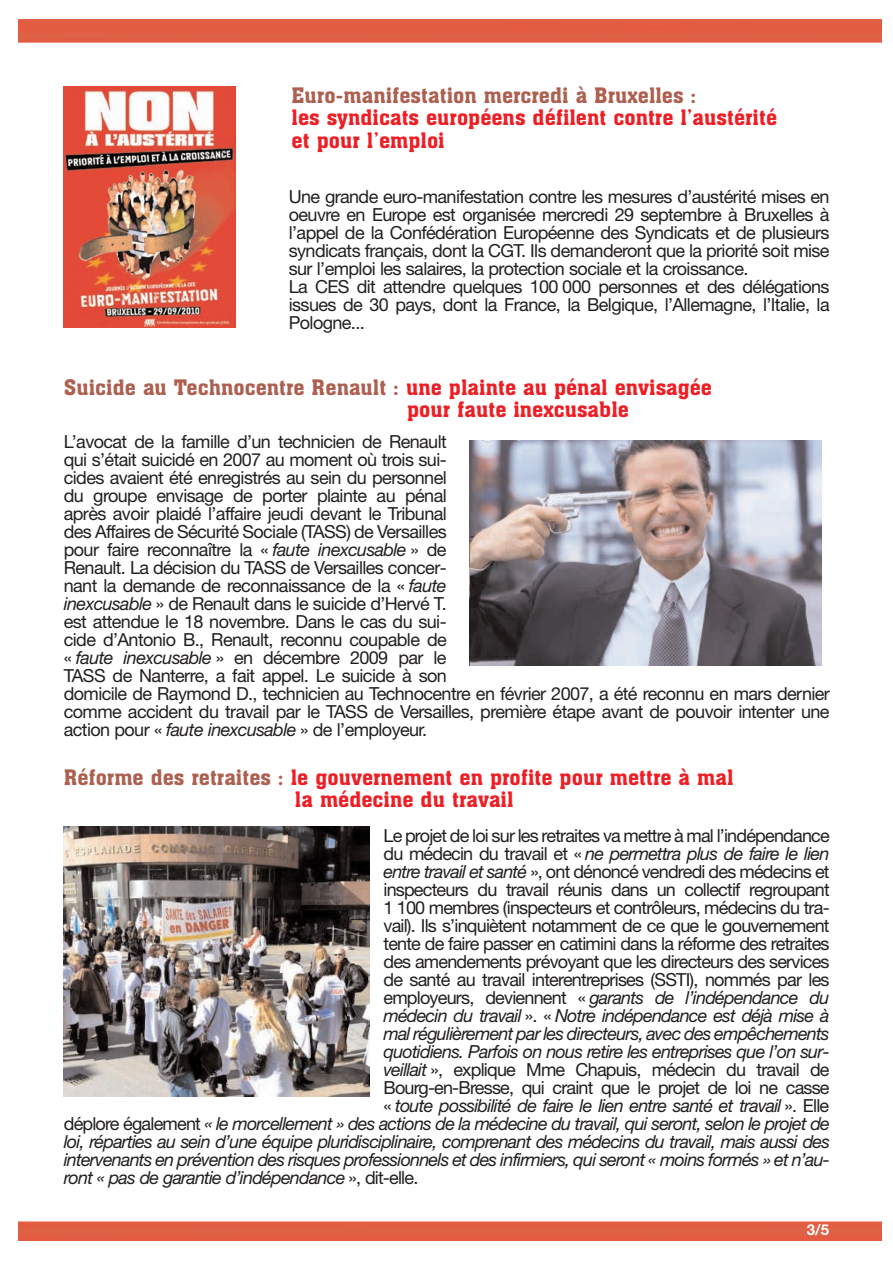
<style>
.page{position:relative;width:893px;height:1263px;background:#fff}
.page>*{position:absolute;margin:0;border:0;box-sizing:border-box;transform-origin:0 0}
.t1{font:21px/22.5px "Aachen BT";color:#ee1e24}
.t2{font:21px "Aachen BT";color:#ad6050}
.t3{font:18px/18px "Helvetica Neue";letter-spacing:-.035em;color:#231f20}
.t4{font:italic 18px "Helvetica Neue";letter-spacing:-.045em;color:#231f20}
.t5{font:700 15px "Helvetica Neue";color:#fff}
.s1{color:#ad6050}
.s2{font-style:italic}
.s3{font-style:normal}
</style>
<div class="page">
<img style="left:18px;top:19px;width:863px;height:1221px">
<div style="left:448px;top:440px;width:375px;height:239px;background:#fff"></div>
<img style="left:470px;top:440px;width:352px;height:226px">
<div style="left:64px;top:86px;width:223px;height:243px;background:#fff"></div>
<img style="left:64px;top:86px;width:171px;height:241px">
<div style="left:64px;top:826px;width:318px;height:272px;background:#fff"></div>
<img style="left:64px;top:826px;width:305px;height:271px">
<p class="t2" style="left:292px;top:83px;width:406px">Euro-manifestation mercredi à Bruxelles :</p>
<p class="t1" style="left:292px;top:107px;width:487px">les syndicats européens défilent contre l’austérité et pour l’emploi</p>
<p class="t3" style="left:289px;top:187px;width:542px">Une grande euro-manifestation contre les mesures d’austérité mises en oeuvre en Europe est organisée mercredi 29 septembre à Bruxelles à l’appel de la Confédération Européenne des Syndicats et de plusieurs syndicats français, dont la CGT. Ils demanderont que la priorité soit mise sur l’emploi les salaires, la protection sociale et la croissance.<br>La CES dit attendre quelques 100 000 personnes et des délégations issues de 30 pays, dont la France, la Belgique, l’Allemagne, l’Italie, la Pologne...</p>
<p class="t1" style="left:407px;top:376px;width:307px;text-indent:-343px"><span class="s1">Suicide au Technocentre Renault :</span> une plainte au pénal envisagée pour faute inexcusable</p>
<p class="t3" style="left:64px;top:432px;width:768px">L’avocat de la famille d’un technicien de Renault<br>qui s’était suicidé en 2007 au moment où trois sui-<br>cides avaient été enregistrés au sein du personnel<br>du groupe envisage de porter plainte au pénal<br>après avoir plaidé l’affaire jeudi devant le Tribunal<br>des Affaires de Sécurité Sociale (TASS) de Versailles<br>pour faire reconnaître la « <span class="s2">faute inexcusable</span> » de<br>Renault. La décision du TASS de Versailles concer-<br>nant la demande de reconnaissance de la « <span class="s2">faute<br>inexcusable</span> » de Renault dans le suicide d’Hervé T.<br>est attendue le 18 novembre. Dans le cas du sui-<br>cide d’Antonio B., Renault, reconnu coupable de<br>« <span class="s2">faute inexcusable</span> » en décembre 2009 par le<br>TASS de Nanterre, a fait appel. Le suicide à son<br>domicile de Raymond D., technicien au Technocentre en février 2007, a été reconnu en mars dernier comme accident du travail par le TASS de Versailles, première étape avant de pouvoir intenter une action pour « <span class="s2">faute inexcusable</span> » de l’employeur.</p>
<p class="t1" style="left:64px;top:766px;width:671px;text-align:center"><span class="s1">Réforme des retraites :</span> le gouvernement en profite pour mettre à mal la médecine du travail</p>
<p class="t3" style="left:383px;top:826px;width:448px">Le projet de loi sur les retraites va mettre à mal l’indépendance</p>
<p class="t4" style="left:383px;top:842px;width:447px"><span class="s3">du médecin du travail et «</span> ne permettra plus de faire le lien</p>
<p class="t3" style="left:383px;top:862px;width:448px"><span class="s2">entre travail et santé</span> », ont dénoncé vendredi des médecins et</p>
<p class="t3" style="left:383px;top:880px;width:448px">inspecteurs du travail réunis dans un collectif regroupant</p>
<p class="t3" style="left:383px;top:898px;width:448px">1 100 membres (inspecteurs et contrôleurs, médecins du tra-</p>
<p class="t3" style="left:383px;top:916px;width:448px">vail). Ils s’inquiètent notamment de ce que le gouvernement</p>
<p class="t3" style="left:383px;top:934px;width:448px">tente de faire passer en catimini dans la réforme des retraites</p>
<p class="t3" style="left:383px;top:952px;width:448px">des amendements prévoyant que les directeurs des services</p>
<p class="t3" style="left:383px;top:970px;width:448px">de santé au travail interentreprises (SSTI), nommés par les</p>
<p class="t4" style="left:383px;top:986px;width:447px"><span class="s3">employeurs, deviennent «</span> garants de l’indépendance du</p>
<p class="t4" style="left:383px;top:1004px;width:447px">médecin du travail <span class="s3">». «</span> Notre indépendance est déjà mise à</p>
<p class="t4" style="left:383px;top:1022px;width:448px">mal régulièrement par les directeurs, avec des empêchements</p>
<p class="t4" style="left:383px;top:1040px;width:448px">quotidiens. Parfois on nous retire les entreprises que l’on sur-</p>
<p class="t3" style="left:383px;top:1060px;width:448px"><span class="s2">veillait</span> », explique Mme Chapuis, médecin du travail de</p>
<p class="t3" style="left:383px;top:1078px;width:448px">Bourg-en-Bresse, qui craint que le projet de loi ne casse</p>
<p class="t4" style="left:383px;top:1094px;width:447px"><span class="s3">«</span> toute possibilité de faire le lien entre santé et travail <span class="s3">». Elle</span></p>
<p class="t4" style="left:64px;top:1112px;width:768px"><span class="s3">déplore également</span> « le morcellement » des actions de la médecine du travail, qui seront, selon le projet de</p>
<p class="t4" style="left:64px;top:1130px;width:768px">loi, réparties au sein d’une équipe pluridisciplinaire, comprenant des médecins du travail, mais aussi des</p>
<p class="t4" style="left:64px;top:1148px;width:768px">intervenants en prévention des risques professionnels et des infirmiers, qui seront « moins formés » et n’au-</p>
<p class="t4" style="left:64px;top:1166px;width:356px">ront « pas de garantie d’indépendance <span class="s3">», dit-elle.</span></p>
<p class="t5" style="left:807px;top:1220px;width:24px">3/5</p>
</div>
